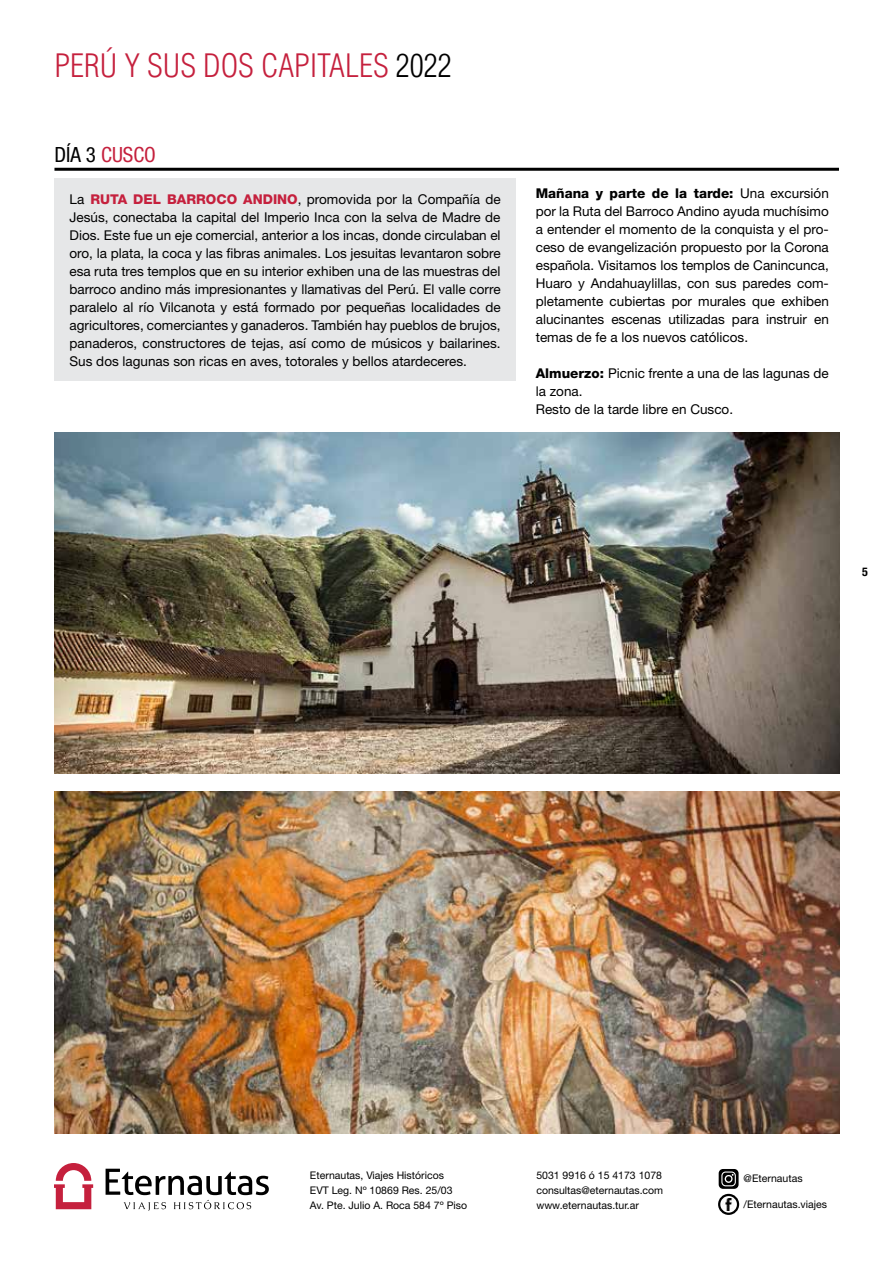
<style>
.page{position:relative;width:893px;height:1263px;background:#fff}
.page>*{position:absolute;margin:0;border:0;box-sizing:border-box;transform-origin:0 0}
.t1{font:300 condensed 31.5px "Helvetica LT Std";color:#c5203d}
.t2{font:condensed 21px "Helvetica Neue";color:#c5203d}
.t3{font:13.5px/18px "Helvetica Neue";color:#000;text-align:justify}
.t4{font:700 condensed 12px "Helvetica Neue";color:#000}
.t5{font:10.5px/15px "Helvetica Neue";color:#000}
.s1{color:#000}
.s2{font-weight:800;color:#c5203d}
.s3{font-weight:800}
</style>
<div class="page">
<svg style="left:54px;top:1163px;width:39px;height:46px"></svg>
<svg style="left:106px;top:1169px;width:163px;height:42px"></svg>
<svg style="left:723px;top:1198px;width:12px;height:12px"></svg>
<div style="left:718px;top:1194px;width:21px;height:21px;border:2px solid #000;border-radius:50%"></div>
<svg style="left:719px;top:1169px;width:20px;height:20px"></svg>
<div style="left:55px;top:178px;width:461px;height:203px;background:#e6e7e8"></div>
<img style="left:55px;top:433px;width:784px;height:340px">
<img style="left:55px;top:791px;width:784px;height:343px">
<hr style="left:54px;top:168px;width:785px;height:3px;background:#000">
<h1 class="t1" style="left:54px;top:46px;width:399px">PERÚ Y SUS DOS CAPITALES <span class="s1">2022</span></h1>
<h2 class="t2" style="left:54px;top:142px;width:103px"><span class="s1">DÍA 3</span> CUSCO</h2>
<p class="t3" style="left:70px;top:190px;width:433px">La <span class="s2">RUTA DEL BARROCO ANDINO</span>, promovida por la Compañía de Jesús, conectaba la capital del Imperio Inca con la selva de Madre de Dios. Este fue un eje comercial, anterior a los incas, donde circulaban el oro, la plata, la coca y las fibras animales. Los jesuitas levantaron sobre esa ruta tres templos que en su interior exhiben una de las muestras del barroco andino más impresionantes y llamativas del Perú. El valle corre paralelo al río Vilcanota y está formado por pequeñas localidades de agricultores, comerciantes y ganaderos. También hay pueblos de brujos, panaderos, constructores de tejas, así como de músicos y bailarines.<br>Sus dos lagunas son ricas en aves, totorales y bellos atardeceres.</p>
<p class="t3" style="left:536px;top:184px;width:295px"><span class="s3">Mañana y parte de la tarde:</span> Una excursión por la Ruta del Barroco Andino ayuda muchísimo a entender el momento de la conquista y el pro&shy;ceso de evangelización propuesto por la Corona española. Visitamos los templos de Canincunca, Huaro y Andahuaylillas, con sus paredes com&shy;pletamente cubiertas por murales que exhiben alucinantes escenas utilizadas para instruir en temas de fe a los nuevos católicos.</p>
<p class="t3" style="left:536px;top:364px;width:295px;text-align:left"><span class="s3">Almuerzo:</span> Picnic frente a una de las lagunas de la zona.<br>Resto de la tarde libre en Cusco.</p>
<p class="t4" style="left:862px;top:564px;width:7px">5</p>
<p class="t5" style="left:310px;top:1168px;width:159px">Eternautas, Viajes Históricos<br>EVT Leg. Nº 10869 Res. 25/03<br>Av. Pte. Julio A. Roca 584 7º Piso</p>
<p class="t5" style="left:536px;top:1168px;width:128px;text-align:justify">5031 9916 ó 15 4173 1078 consultas@eternautas.com www.eternautas.tur.ar</p>
<p class="t5" style="left:744px;top:1171px;width:60px">@Eternautas</p>
<p class="t5" style="left:744px;top:1196px;width:85px">/Eternautas.viajes</p>
</div>
